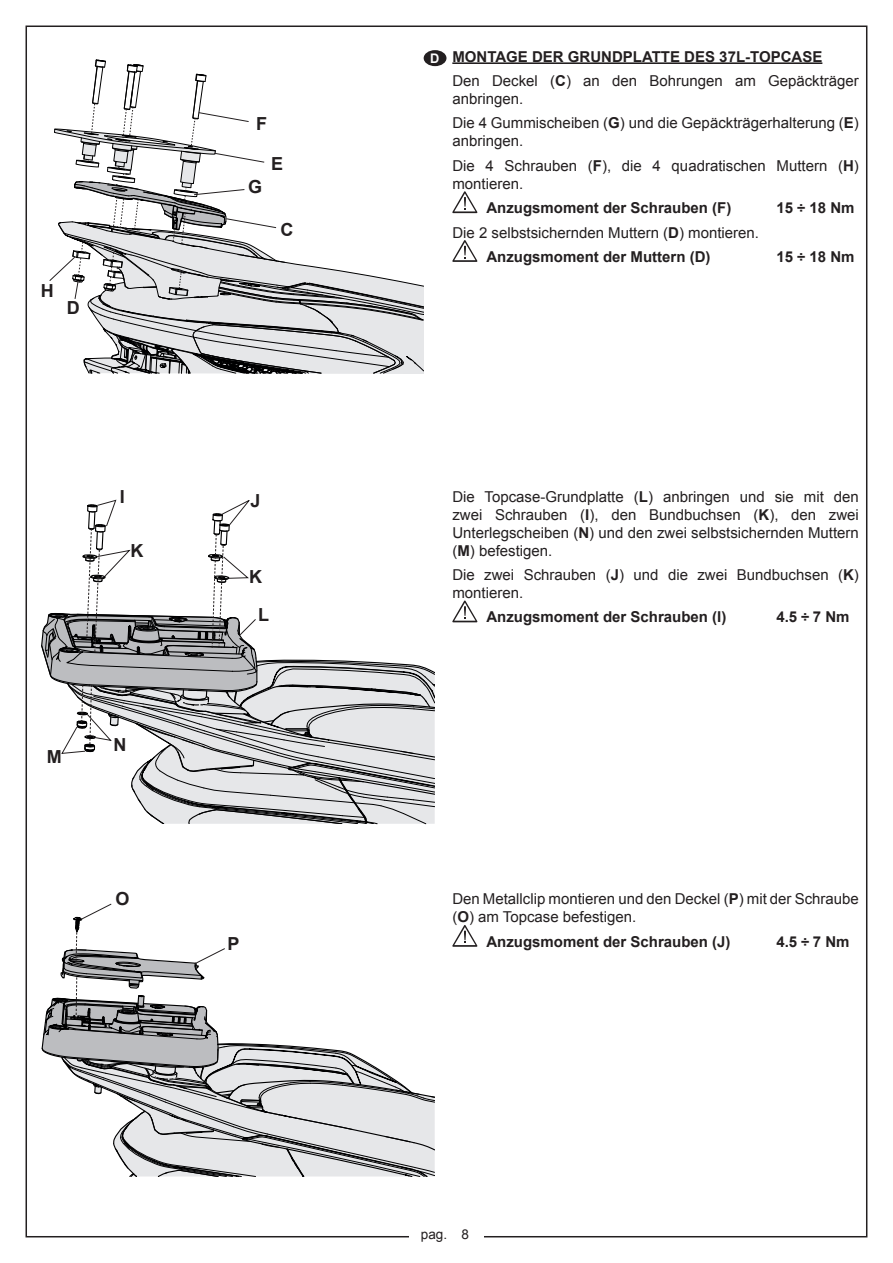
<style>
.page{position:relative;width:893px;height:1263px;background:#fff}
.page>*{position:absolute;margin:0;border:0;box-sizing:border-box;transform-origin:0 0}
.t1{font:700 18px "Arial";color:#231f20}
.t2{font:15px/18px "Arial";color:#231f20}
.t3{font:700 15px "Arial";color:#231f20}
.t4{font:13.5px "Arial";color:#231f20}
.t5{font:700 13.2px "Arial";color:#fff}
.s1{font-weight:700}
</style>
<div class="page">
<hr style="left:452px;top:62px;width:370px;height:2px;background:#231f20">
<svg style="left:452px;top:191px;width:25px;height:22px"></svg>
<svg style="left:452px;top:240px;width:25px;height:22px"></svg>
<svg style="left:452px;top:600px;width:25px;height:22px"></svg>
<svg style="left:452px;top:925px;width:25px;height:22px"></svg>
<svg style="left:25px;top:498px;width:410px;height:682px"></svg>
<svg style="left:49px;top:59px;width:375px;height:315px"></svg>
<div style="left:424px;top:50px;width:22px;height:16px;background:#231f20;border-radius:50%"></div>
<p class="t1" style="left:41px;top:278px;width:14px">H</p>
<p class="t1" style="left:67px;top:296px;width:14px">D</p>
<p class="t1" style="left:256px;top:112px;width:12px">F</p>
<p class="t1" style="left:248px;top:175px;width:16px">G</p>
<p class="t1" style="left:271px;top:152px;width:14px">E</p>
<p class="t1" style="left:281px;top:218px;width:14px">C</p>
<p class="t1" style="left:47px;top:745px;width:16px">M</p>
<p class="t1" style="left:120px;top:484px;width:7px">I</p>
<p class="t1" style="left:251px;top:489px;width:12px">J</p>
<p class="t1" style="left:130px;top:539px;width:14px">K</p>
<p class="t1" style="left:113px;top:733px;width:14px">N</p>
<p class="t1" style="left:115px;top:886px;width:16px">O</p>
<p class="t1" style="left:249px;top:565px;width:14px">K</p>
<p class="t1" style="left:258px;top:603px;width:12px">L</p>
<p class="t1" style="left:228px;top:932px;width:14px">P</p>
<p class="t5" style="left:430px;top:50px;width:11px">D</p>
<p class="t2" style="left:452px;top:44px;width:408px;line-height:24.3px"><span class="s1">MONTAGE DER GRUNDPLATTE DES 37L-TOPCASE<br></span>Den Deckel (<span class="s1">C</span>) an den Bohrungen am Gepäckträger</p>
<p class="t2" style="left:452px;top:87px;width:408px;line-height:24.3px">anbringen.<br>Die 4 Gummischeiben (<span class="s1">G</span>) und die Gepäckträgerhalterung (<span class="s1">E</span>)</p>
<p class="t2" style="left:452px;top:129px;width:408px;line-height:24.3px">anbringen.<br>Die 4 Schrauben (<span class="s1">F</span>), die 4 quadratischen Muttern (<span class="s1">H</span>)</p>
<p class="t2" style="left:452px;top:175px;width:72px">montieren.</p>
<p class="t3" style="left:486px;top:198px;width:247px">Anzugsmoment der Schrauben (F)</p>
<p class="t3" style="left:776px;top:198px;width:80px">15 ÷ 18 Nm</p>
<p class="t2" style="left:486px;top:220px;width:274px;line-height:24.5px;text-indent:-34px">Die 2 selbstsichernden Muttern (<span class="s1">D</span>) montieren.<br><span class="s1">Anzugsmoment der Muttern (D)</span></p>
<p class="t3" style="left:776px;top:247px;width:80px">15 ÷ 18 Nm</p>
<p class="t2" style="left:452px;top:487px;width:408px;text-align:justify">Die Topcase-Grundplatte (<span class="s1">L</span>) anbringen und sie mit den zwei Schrauben (<span class="s1">I</span>), den Bundbuchsen (<span class="s1">K</span>), den zwei Unterlegscheiben (<span class="s1">N</span>) und den zwei selbstsichernden Muttern (<span class="s1">M</span>) befestigen.</p>
<p class="t2" style="left:452px;top:566px;width:408px">Die zwei Schrauben (<span class="s1">J</span>) und die zwei Bundbuchsen (<span class="s1">K</span>) montieren.</p>
<p class="t3" style="left:486px;top:607px;width:242px">Anzugsmoment der Schrauben (I)</p>
<p class="t3" style="left:776px;top:607px;width:75px">4.5 ÷ 7 Nm</p>
<p class="t2" style="left:452px;top:890px;width:408px">Den Metallclip montieren und den Deckel (<span class="s1">P</span>) mit der Schraube (<span class="s1">O</span>) am Topcase befestigen.</p>
<p class="t3" style="left:486px;top:932px;width:246px">Anzugsmoment der Schrauben (J)</p>
<p class="t3" style="left:776px;top:932px;width:75px">4.5 ÷ 7 Nm</p>
<p class="t4" style="left:421px;top:1225px;width:49px">pag. 8</p>
</div>
